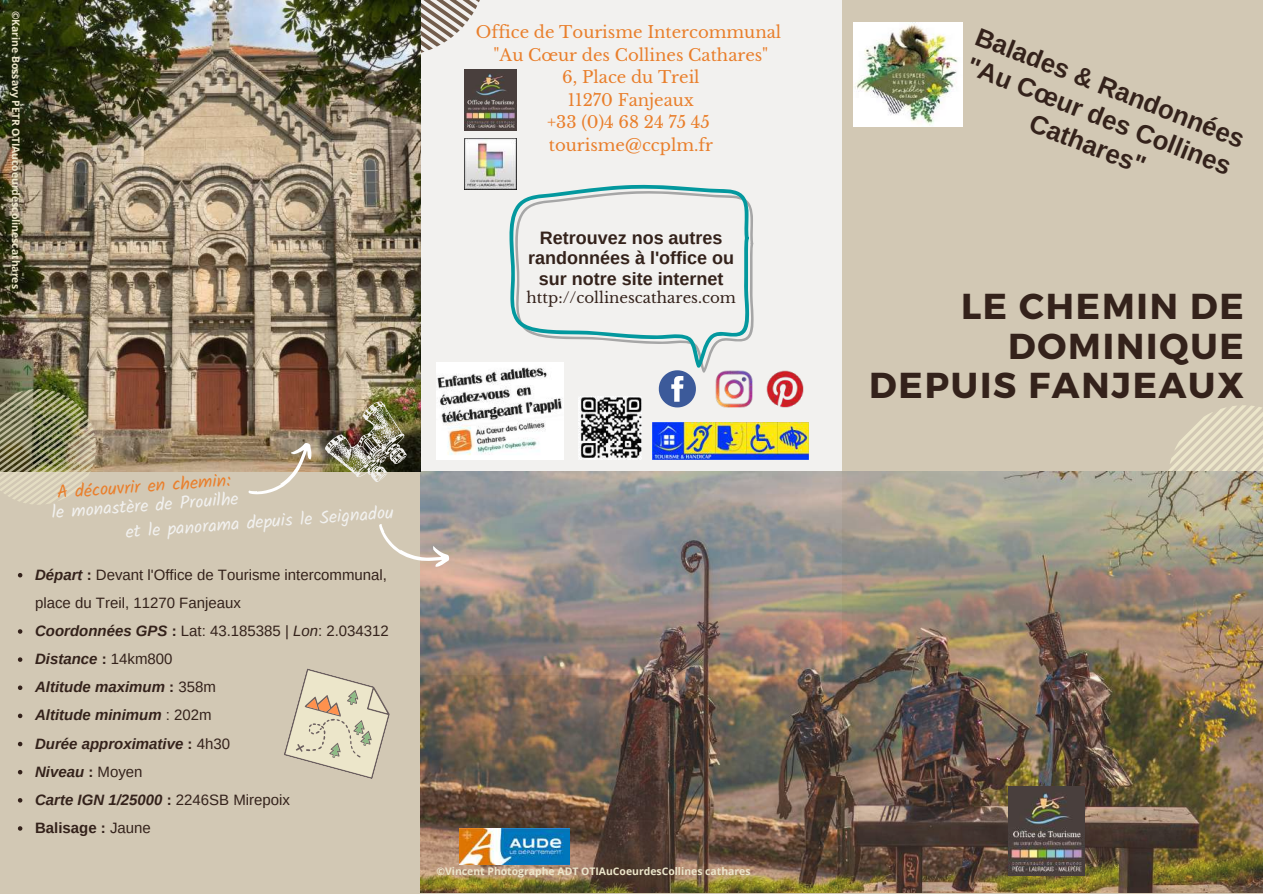
<style>
.page{position:relative;width:1263px;height:894px;background:#fff}
.page>*{position:absolute;margin:0;border:0;box-sizing:border-box;transform-origin:0 0}
.t1{font:700 36px/39.3px "Montserrat";letter-spacing:.05em;color:#34221b;text-align:right}
.t2{font:700 25.8px/30.3px "Arimo";color:#34221b;text-align:center}
.t3{font:700 18px/20.2px "Arimo";color:#34221b;text-align:center}
.t4{font:18px "Kalam";color:#f2f1ef}
.t5{font:18px "Kalam";color:#e97f2c}
.t6{font:16.5px/22.5px "Libre Baskerville";color:#e97f2c;text-align:center}
.t7{font:15px/28px "Arimo";color:#34221b}
.t8{font:15px "Libre Baskerville";color:#34221b}
.t9{font:700 10.35px "Open Sans";color:#ece6ca}
.s1{font-weight:700;font-style:italic}
.s2{font-weight:700}
.s3{font-style:italic}
</style>
<div class="page">
<div style="left:0;top:0;width:1263px;height:893px;background:#d2c8b4"></div>
<div style="left:421px;top:0;width:420px;height:674px;background:#f2f1ef"></div>
<svg style="left:1168px;top:405px;width:95px;height:67px"></svg>
<img style="left:421px;top:472px;width:842px;height:420px">
<svg style="left:421px;top:0;width:59px;height:70px"></svg>
<img style="left:0;top:0;width:421px;height:471px">
<img style="left:0;top:380px;width:104px;height:125px">
<img style="left:465px;top:69px;width:52px;height:61px">
<img style="left:465px;top:138px;width:52px;height:52px">
<img style="left:436px;top:362px;width:127px;height:97px">
<svg style="left:509px;top:185px;width:244px;height:222px"></svg>
<img style="left:716px;top:370px;width:37px;height:37px">
<img style="left:766px;top:370px;width:38px;height:38px">
<img style="left:652px;top:422px;width:157px;height:37px">
<img style="left:459px;top:828px;width:110px;height:36px">
<img style="left:1009px;top:786px;width:75px;height:88px">
<svg style="left:18px;top:573px;width:4px;height:4px"></svg>
<svg style="left:18px;top:629px;width:4px;height:4px"></svg>
<svg style="left:18px;top:657px;width:4px;height:4px"></svg>
<svg style="left:18px;top:685px;width:4px;height:4px"></svg>
<svg style="left:18px;top:713px;width:4px;height:5px"></svg>
<svg style="left:18px;top:741px;width:4px;height:5px"></svg>
<svg style="left:18px;top:770px;width:4px;height:4px"></svg>
<svg style="left:18px;top:798px;width:4px;height:4px"></svg>
<svg style="left:18px;top:826px;width:4px;height:4px"></svg>
<svg style="left:284px;top:668px;width:106px;height:111px"></svg>
<img style="left:853px;top:23px;width:109px;height:103px">
<img style="left:578px;top:396px;width:63px;height:63px">
<img style="left:247px;top:398px;width:174px;height:110px">
<svg style="left:379px;top:523px;width:74px;height:50px"></svg>
<p class="t9" style="left:23px;top:11px;width:279px;rotate:90deg">©Karine Bossavy PETR OTIAucoeurdescolinescathares</p>
<p class="t6" style="left:476px;top:21px;width:307px">Office de Tourisme Intercommunal "Au Cœur des Collines Cathares"<br>6, Place du Treil<br>11270 Fanjeaux<br>+33 (0)4 68 24 75 45 tourisme@ccplm.fr</p>
<p class="t3" style="left:528px;top:228px;width:208px">Retrouvez nos autres randonnées à l'office ou sur notre site internet</p>
<p class="t8" style="left:527px;top:288px;width:211px">http://collinescathares.com</p>
<p class="t5" style="left:56px;top:481px;width:176px;rotate:-4deg">A découvrir en chemin:</p>
<p class="t4" style="left:51px;top:501px;width:189px;rotate:-4deg">le monastère de Prouilhe</p>
<p class="t4" style="left:125px;top:520px;width:270px;rotate:-4deg">et le panorama depuis le Seignadou</p>
<p class="t7" style="left:35px;top:560px;width:355px"><span class="s1">Départ</span> <span class="s2">:</span> Devant l'Office de Tourisme intercommunal, place du Treil, 11270 Fanjeaux<br><span class="s1">Coordonnées GPS</span> <span class="s2">:</span> Lat: 43.185385 | <span class="s3">Lon</span>: 2.034312<br><span class="s1">Distance</span> <span class="s2">:</span> 14km800<br><span class="s1">Altitude maximum</span> <span class="s2">:</span> 358m<br><span class="s1">Altitude minimum</span> : 202m<br><span class="s1">Durée approximative</span> <span class="s2">:</span> 4h30<br><span class="s1">Niveau</span> <span class="s2">:</span> Moyen<br><span class="s1">Carte IGN 1/25000</span> <span class="s2">:</span> 2246SB Mirepoix<br><span class="s2">Balisage :</span> Jaune</p>
<p class="t9" style="left:436px;top:863px;width:316px">©Vincent Photographe ADT OTIAuCoeurdesCollines cathares</p>
<h2 class="t2" style="left:982px;top:22px;width:288px;rotate:21deg">Balades &amp; Randonnées "Au Cœur des Collines<br>Cathares"</h2>
<h1 class="t1" style="left:869px;top:285px;width:376px">LE CHEMIN DE<br>DOMINIQUE<br>DEPUIS FANJEAUX</h1>
</div>
